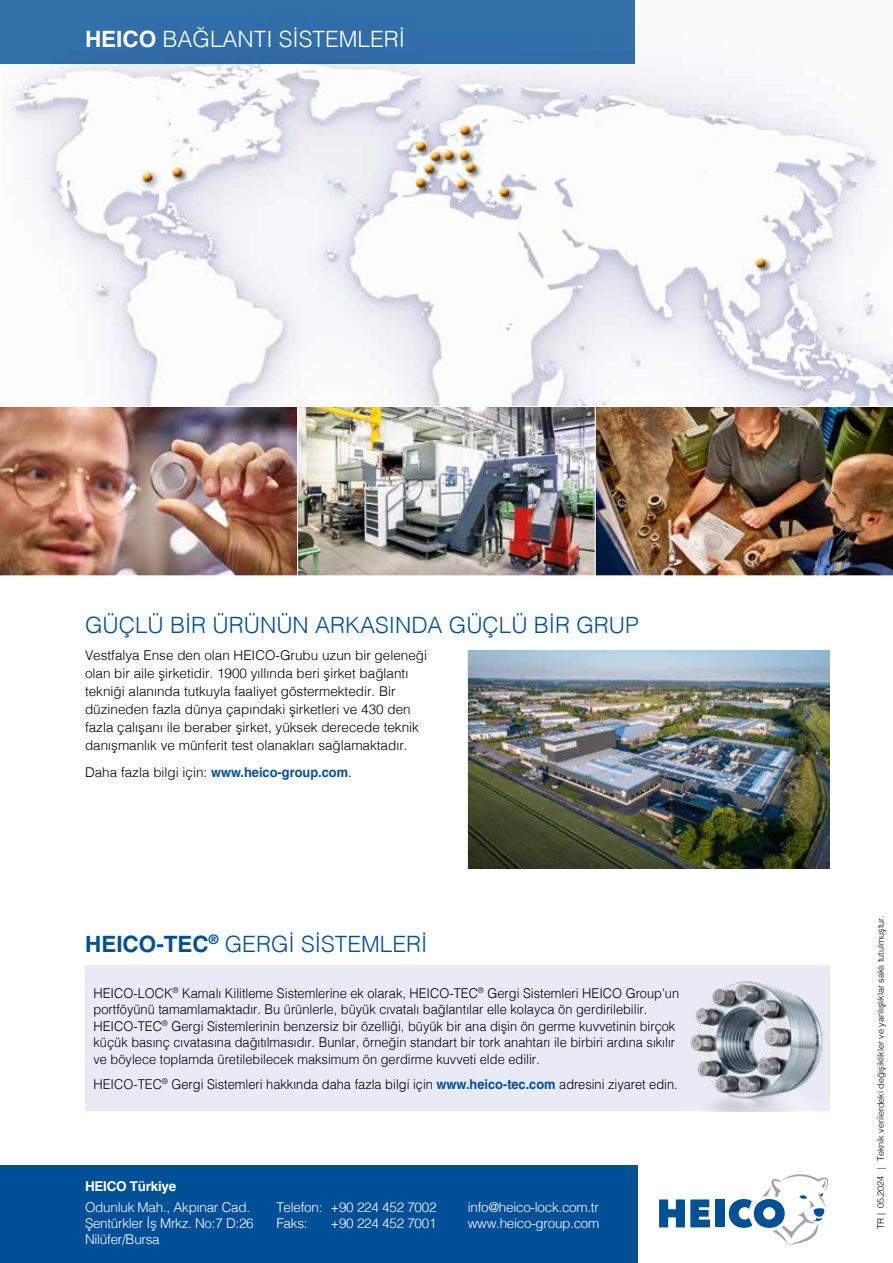
<style>
.page{position:relative;width:893px;height:1263px;background:#fff}
.page>*{position:absolute;margin:0;border:0;box-sizing:border-box;transform-origin:0 0}
.t1{font:300 22.5px "Helvetica";color:#005098}
.t2{font:300 22.5px "Helvetica";color:#fff}
.t3{font:300 13.5px/16.5px "Helvetica";color:#000;scale:.95 1}
.t4{font:300 13.5px/18px "Helvetica";color:#000}
.t5{font:300 13.5px/16.2px "Helvetica";letter-spacing:-.02em;color:#fff}
.t6{font:300 13.5px "Helvetica LT Std";color:#000;scale:.95 1}
.t7{font:700 13.5px "Helvetica";letter-spacing:-.02em;color:#fff}
.t8{font:300 9px "Helvetica";color:#000}
.s1{font-weight:700}
.s2{font-weight:700;color:#005098}
.s3{font-family:"Helvetica LT Std";font-weight:700}
</style>
<div class="page">
<img style="left:9px;top:64px;width:884px;height:342px">
<img style="left:299px;top:408px;width:295px;height:166px">
<img style="left:0;top:407px;width:297px;height:169px">
<div style="left:297px;top:406px;width:299px;height:170px;border:1px solid #fff"></div>
<img style="left:595px;top:406px;width:298px;height:170px">
<div style="left:0;top:1165px;width:638px;height:98px;background:#005098"></div>
<div style="left:715px;top:1199px;width:10px;height:28px;background:#005098"></div>
<svg style="left:659px;top:1199px;width:51px;height:28px"></svg>
<svg style="left:729px;top:1174px;width:99px;height:71px"></svg>
<div style="left:0;top:0;width:635px;height:64px;background:#316fa9"></div>
<img style="left:468px;top:651px;width:361px;height:218px">
<div style="left:85px;top:965px;width:744px;height:146px;background:#e8eaf6"></div>
<img style="left:690px;top:981px;width:133px;height:130px">
<h1 class="t2" style="left:85px;top:20px;width:322px"><span class="s1">HEICO</span> BAĞLANTI SİSTEMLERİ</h1>
<h1 class="t1" style="left:85px;top:606px;width:555px">GÜÇLÜ BİR ÜRÜNÜN ARKASINDA GÜÇLÜ BİR GRUP</h1>
<p class="t4" style="left:85px;top:646px;width:344px">Vestfalya Ense den olan HEICO-Grubu uzun bir geleneği olan bir aile şirketidir. 1900 yıllında beri şirket bağlantı tekniği alanında tutkuyla faaliyet göstermektedir. Bir düzineden fazla dünya çapındaki şirketleri ve 430 den fazla çalışanı ile beraber şirket, yüksek derecede teknik danışmanlık ve münferit test olanakları sağlamaktadır.</p>
<p class="t4" style="left:85px;top:762px;width:268px">Daha fazla bilgi için: <span class="s2">www.heico-group.com</span>.</p>
<h1 class="t1" style="left:85px;top:924px;width:344px"><span class="s3">HEICO-TEC</span><sup>®</sup> GERGİ SİSTEMLERİ</h1>
<p class="t3" style="left:94px;top:983px;width:618px">HEICO-LOCK<sup>®</sup> Kamalı Kilitleme Sistemlerine ek olarak, HEICO-TEC<sup>®</sup> Gergi Sistemleri HEICO Group'un portföyünü tamamlamaktadır. Bu ürünlerle, büyük cıvatalı bağlantılar elle kolayca ön gerdirilebilir.<br>HEICO-TEC<sup>®</sup> Gergi Sistemlerinin benzersiz bir özelliği, büyük bir ana dişin ön germe kuvvetinin birçok küçük basınç cıvatasına dağıtılmasıdır. Bunlar, örneğin standart bir tork anahtarı ile birbiri ardına sıkılır ve böylece toplamda üretilebilecek maksimum ön gerdirme kuvveti elde edilir.</p>
<p class="t6" style="left:94px;top:1075px;width:616px">HEICO-TEC<sup>®</sup> Gergi Sistemleri hakkında daha fazla bilgi için <span class="s2">www.heico-tec.com</span> adresini ziyaret edin.</p>
<p class="t7" style="left:85px;top:1175px;width:93px">HEICO Türkiye</p>
<p class="t5" style="left:85px;top:1198px;width:170px">Odunluk Mah., Akpınar Cad.<br>Şentürkler İş Mrkz. No:7 D:26<br>Nilüfer/Bursa</p>
<p class="t5" style="left:468px;top:1198px;width:133px">info@heico-lock.com.tr www.heico-group.com</p>
<p class="t5" style="left:276px;top:1198px;width:162px">Telefon: +90 224 452 7002<br>Faks:</p>
<p class="t5" style="left:330px;top:1214px;width:108px">+90 224 452 7001</p>
<p class="t8" style="left:873px;top:1229px;width:315px;rotate:-90deg">TR | 05.2024 | Teknik verilerdeki değişiklikler ve yanlışlıklar saklı tutulmuştur.</p>
</div>
